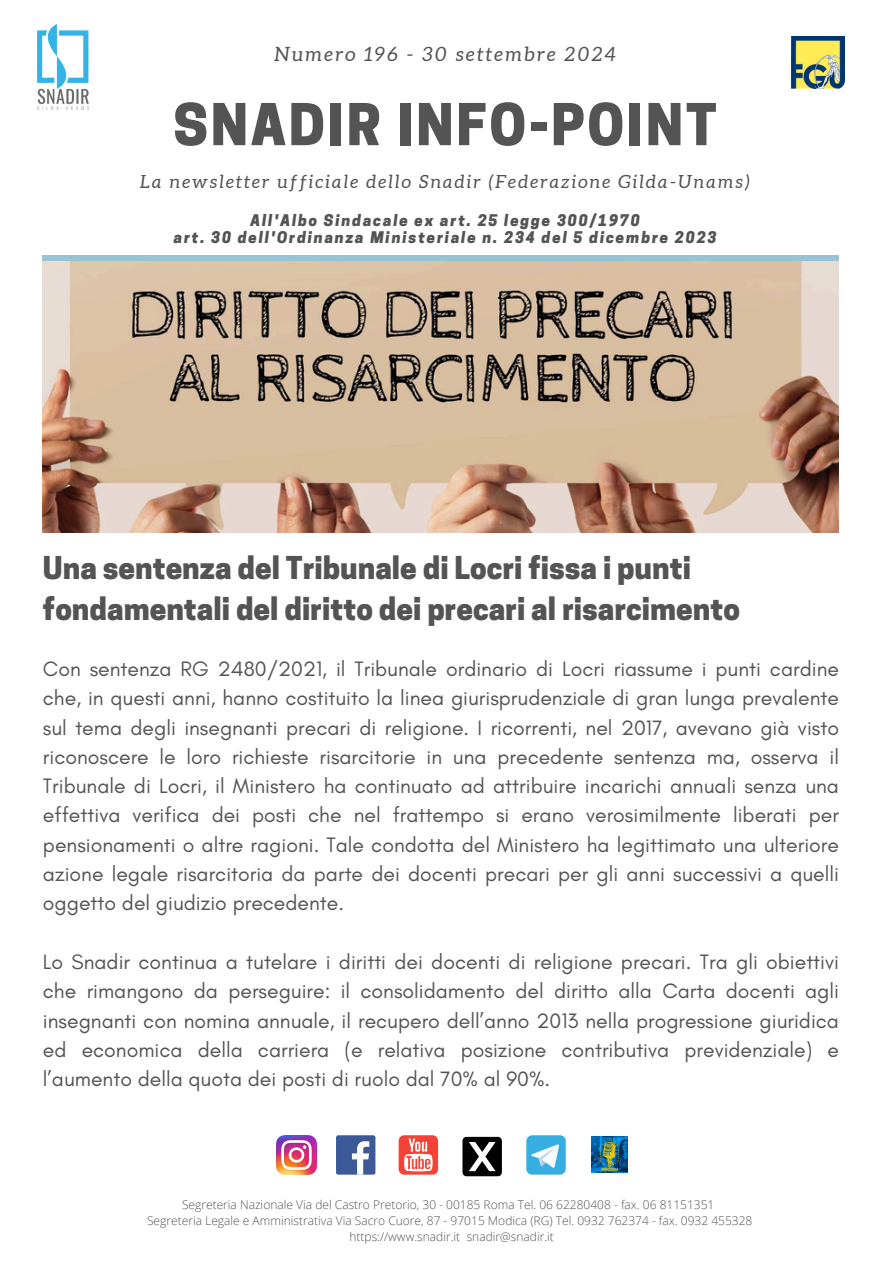
<style>
.page{position:relative;width:894px;height:1264px;background:#fff}
.page>*{position:absolute;margin:0;border:0;box-sizing:border-box;transform-origin:0 0}
.t1{font:800 54.15px "Cooper Hewitt";letter-spacing:.05em;color:#545454}
.t2{font:800 29.55px/40.5px "Cooper Hewitt";color:#545454}
.t3{font:21.15px/29.2px "Glacial Indifference";color:#545454;text-align:justify}
.t4{font:italic 19.65px "Aleo";letter-spacing:.12em;color:#545454}
.t5{font:italic 18.15px "Aleo";letter-spacing:.12em;color:#545454}
.t6{font:italic 800 15.15px/16.8px "Cooper Hewitt";letter-spacing:.12em;color:#545454;text-align:center}
.t7{font:300 12px "Open Sans";color:#545454}
</style>
<div class="page">
<div style="left:43px;top:255px;width:795px;height:6px;background:#98c3d5"></div>
<img style="left:37px;top:25px;width:52px;height:84px">
<img style="left:791px;top:36px;width:53px;height:53px">
<img style="left:277px;top:1135px;width:39px;height:39px">
<div style="left:336px;top:1135px;width:39px;height:39px;background:#3d5a98;border-radius:2px"></div>
<svg style="left:352px;top:1141px;width:17px;height:33px"></svg>
<div style="left:398px;top:1135px;width:40px;height:39px;background:#f44336;border-radius:5px"></div>
<svg style="left:404px;top:1138px;width:28px;height:33px"></svg>
<svg style="left:526px;top:1135px;width:39px;height:39px"></svg>
<img style="left:591px;top:1136px;width:36px;height:36px">
<svg style="left:462px;top:1136px;width:39px;height:40px"></svg>
<img style="left:43px;top:261px;width:795px;height:272px">
<p class="t4" style="left:274px;top:43px;width:342px">Numero 196 - 30 settembre 2024</p>
<p class="t1" style="left:173px;top:104px;width:544px">SNADIR INFO-POINT</p>
<p class="t5" style="left:140px;top:171px;width:611px">La newsletter ufficiale dello Snadir (Federazione Gilda-Unams)</p>
<p class="t6" style="left:174px;top:213px;width:544px">All'Albo Sindacale ex art. 25 legge 300/1970<br>art. 30 dell'Ordinanza Ministeriale n. 234 del 5 dicembre 2023</p>
<p class="t2" style="left:43px;top:551px;width:698px">Una sentenza del Tribunale di Locri fissa i punti fondamentali del diritto dei precari al risarcimento</p>
<h5 class="t3" style="left:43px;top:654px;width:797px">Con sentenza RG 2480/2021, il Tribunale ordinario di Locri riassume i punti cardine che, in questi anni, hanno costituito la linea giurisprudenziale di gran lunga prevalente sul tema degli insegnanti precari di religione. I ricorrenti, nel 2017, avevano già visto riconoscere le loro richieste risarcitorie in una precedente sentenza ma, osserva il Tribunale di Locri, il Ministero ha continuato ad attribuire incarichi annuali senza una effettiva verifica dei posti che nel frattempo si erano verosimilmente liberati per pensionamenti o altre ragioni. Tale condotta del Ministero ha legittimato una ulteriore azione legale risarcitoria da parte dei docenti precari per gli anni successivi a quelli oggetto del giudizio precedente.</h5>
<p class="t3" style="left:43px;top:947px;width:797px">Lo Snadir continua a tutelare i diritti dei docenti di religione precari. Tra gli obiettivi che rimangono da perseguire: il consolidamento del diritto alla Carta docenti agli insegnanti con nomina annuale, il recupero dell’anno 2013 nella progressione giuridica ed economica della carriera (e relativa posizione contributiva previdenziale) e l’aumento della quota dei posti di ruolo dal 70% al 90%.</p>
<h2 class="t7" style="left:182px;top:1196px;width:533px">Segreteria Nazionale Via del Castro Pretorio, 30 - 00185 Roma Tel. 06 62280408 - fax. 06 81151351</h2>
<h3 class="t7" style="left:147px;top:1212px;width:606px">Segreteria Legale e Amministrativa Via Sacro Cuore, 87 - 97015 Modica (RG) Tel. 0932 762374 - fax. 0932 455328</h3>
<h3 class="t7" style="left:349px;top:1228px;width:206px">https://www.snadir.it snadir@snadir.it</h3>
</div>
